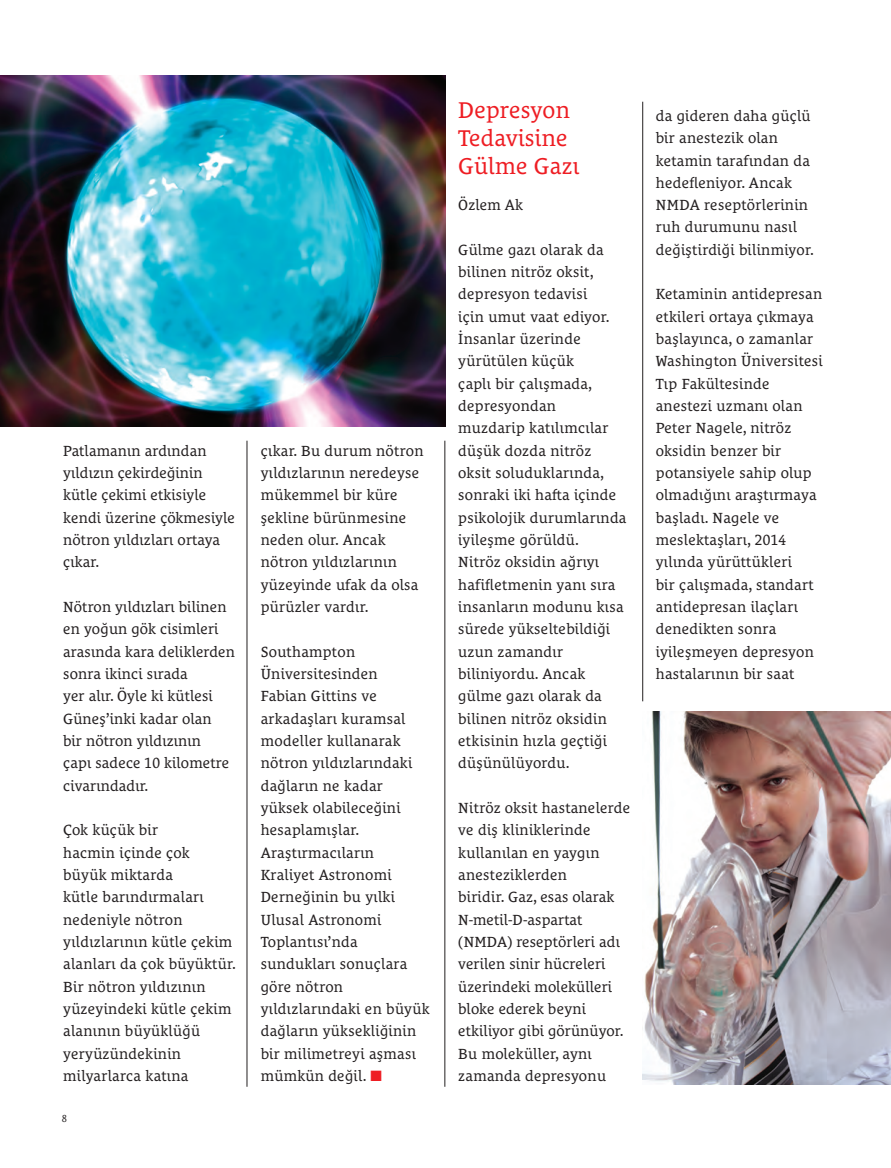
<style>
.page{position:relative;width:891px;height:1168px;background:#fff}
.page>*{position:absolute;margin:0;border:0;box-sizing:border-box;transform-origin:0 0}
.t1{font:23.25px/27.9px "Le Monde Courrier Pro";letter-spacing:.01em;color:#ee1d23}
.t2{font:15px/22.4px "Le Monde Courrier Pro";letter-spacing:.02em;color:#231f20}
.t3{font:10.35px "Le Monde Courrier Pro";color:#231f20}
.s1{color:#ee1d23}
</style>
<div class="page">
<hr style="left:444px;top:441px;width:1px;height:645px;background:#231f20">
<hr style="left:247px;top:441px;width:1px;height:645px;background:#231f20">
<hr style="left:642px;top:102px;width:1px;height:599px;background:#231f20">
<img style="left:642px;top:711px;width:248px;height:373px">
<img style="left:0;top:75px;width:445px;height:352px">
<p class="t2" style="left:63px;top:438px;width:173px">Patlamanın ardından yıldızın çekirdeğinin kütle çekimi etkisiyle kendi üzerine çökmesiyle nötron yıldızları ortaya çıkar.</p>
<p class="t2" style="left:63px;top:594px;width:173px">Nötron yıldızları bilinen en yoğun gök cisimleri arasında kara deliklerden sonra ikinci sırada<br>yer alır. Öyle ki kütlesi<br>Güneş’inki kadar olan<br>bir nötron yıldızının<br>çapı sadece 10 kilometre civarındadır.</p>
<p class="t2" style="left:63px;top:817px;width:174px">Çok küçük bir<br>hacmin içinde çok büyük miktarda<br>kütle barındırmaları nedeniyle nötron yıldızlarının kütle çekim alanları da çok büyüktür.<br>Bir nötron yıldızının yüzeyindeki kütle çekim alanının büyüklüğü yeryüzündekinin milyarlarca katına</p>
<p class="t3" style="left:62px;top:1110px;width:7px">8</p>
<p class="t2" style="left:261px;top:438px;width:164px">çıkar. Bu durum nötron yıldızlarının neredeyse mükemmel bir küre şekline bürünmesine neden olur. Ancak nötron yıldızlarının yüzeyinde ufak da olsa pürüzler vardır.</p>
<p class="t2" style="left:261px;top:638px;width:170px">Southampton<br>Üniversitesinden<br>Fabian Gittins ve arkadaşları kuramsal modeller kullanarak nötron yıldızlarındaki dağların ne kadar yüksek olabileceğini hesaplamışlar.<br>Araştırmacıların<br>Kraliyet Astronomi<br>Derneğinin bu yılki<br>Ulusal Astronomi<br>Toplantısı’nda sundukları sonuçlara göre nötron yıldızlarındaki en büyük dağların yüksekliğinin bir milimetreyi aşması mümkün değil. <span class="s1">■</span></p>
<h1 class="t1" style="left:458px;top:93px;width:122px">Depresyon<br>Tedavisine<br>Gülme Gazı</h1>
<p class="t2" style="left:458px;top:192px;width:66px">Özlem Ak</p>
<p class="t2" style="left:458px;top:237px;width:170px">Gülme gazı olarak da bilinen nitröz oksit, depresyon tedavisi<br>için umut vaat ediyor.<br>İnsanlar üzerinde yürütülen küçük<br>çaplı bir çalışmada, depresyondan<br>muzdarip katılımcılar düşük dozda nitröz oksit soluduklarında, sonraki iki hafta içinde psikolojik durumlarında iyileşme görüldü.<br>Nitröz oksidin ağrıyı hafifletmenin yanı sıra insanların modunu kısa sürede yükseltebildiği uzun zamandır biliniyordu. Ancak gülme gazı olarak da bilinen nitröz oksidin etkisinin hızla geçtiği düşünülüyordu.</p>
<p class="t2" style="left:458px;top:795px;width:173px">Nitröz oksit hastanelerde ve diş kliniklerinde kullanılan en yaygın anesteziklerden<br>biridir. Gaz, esas olarak<br>N-metil-D-aspartat (NMDA) reseptörleri adı verilen sinir hücreleri üzerindeki molekülleri bloke ederek beyni etkiliyor gibi görünüyor.<br>Bu moleküller, aynı zamanda depresyonu</p>
<p class="t2" style="left:655px;top:103px;width:160px">da gideren daha güçlü bir anestezik olan ketamin tarafından da hedefleniyor. Ancak<br>NMDA reseptörlerinin ruh durumunu nasıl değiştirdiği bilinmiyor.</p>
<p class="t2" style="left:655px;top:281px;width:168px">Ketaminin antidepresan etkileri ortaya çıkmaya başlayınca, o zamanlar<br>Washington Üniversitesi<br>Tıp Fakültesinde anestezi uzmanı olan<br>Peter Nagele, nitröz oksidin benzer bir potansiyele sahip olup olmadığını araştırmaya başladı. Nagele ve meslektaşları, 2014 yılında yürüttükleri<br>bir çalışmada, standart antidepresan ilaçları denedikten sonra iyileşmeyen depresyon hastalarının bir saat</p>
</div>
